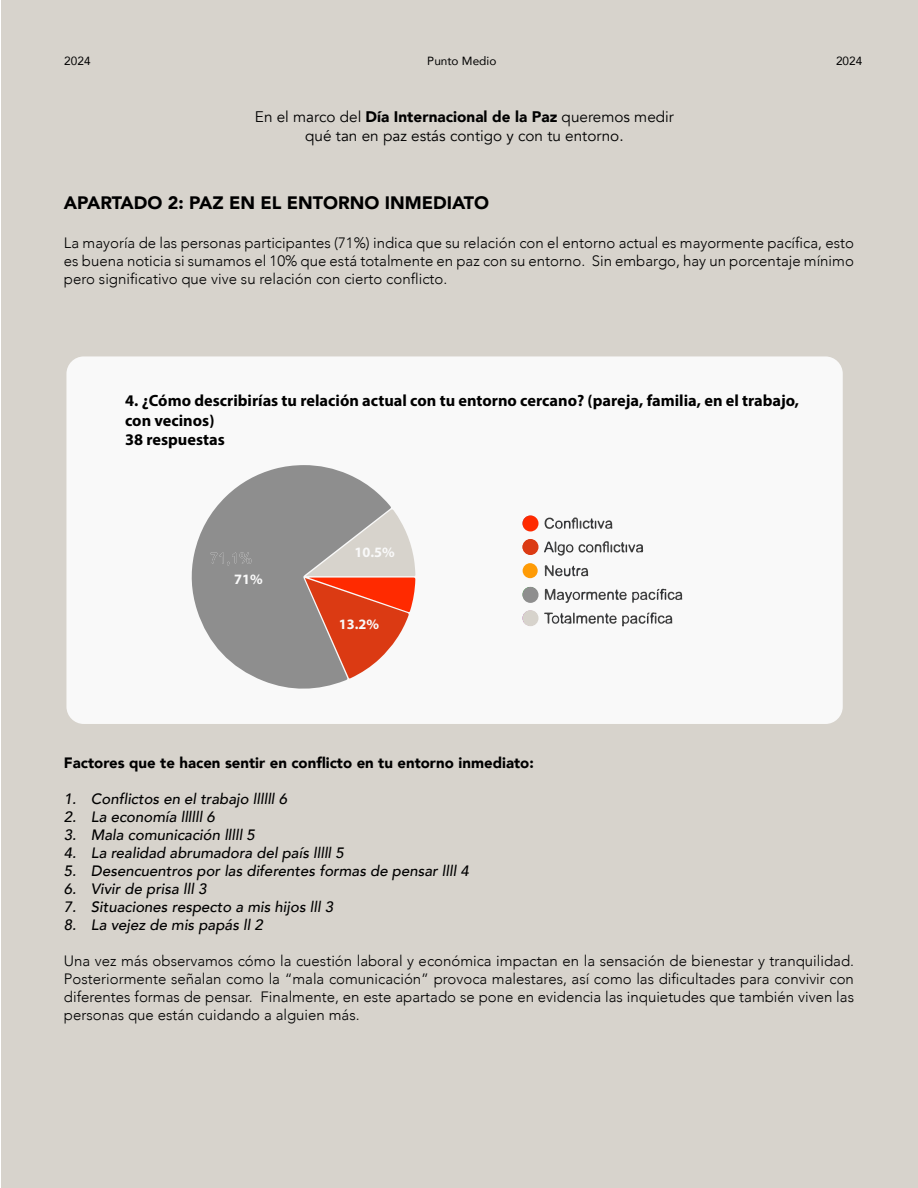
<style>
.page{position:relative;width:918px;height:1188px;background:#fff}
.page>*{position:absolute;margin:0;border:0;box-sizing:border-box;transform-origin:0 0}
.t1{font:900 18px "Avenir";color:#000}
.t2{font:700 16.35px/19.5px "Myriad Pro";color:#000}
.t3{font:15.3px/18.5px "Avenir";color:#000;text-align:center}
.t4{font:300 15px/18px "Avenir";color:#000;text-align:justify}
.t5{font:italic 500 15px "Avenir";color:#000}
.t6{font:900 15px "Avenir";color:#000}
.t7{font:700 14.4px "Myriad Pro";color:#f9f9f9}
.t8{font:11.85px "Avenir";color:#000}
.s1{font-weight:900}
</style>
<div class="page">
<div style="left:1px;top:0;width:917px;height:1188px;background:#d7d3cc"></div>
<div style="left:66px;top:356px;width:777px;height:368px;background:#f9f9f9;border-radius:17px"></div>
<svg style="left:191px;top:465px;width:200px;height:224px;fill:#8e8e8e"></svg>
<div style="left:523px;top:563px;width:15px;height:15px;background:#fe9b06;border-radius:50%"></div>
<svg style="left:544px;top:565px;width:44px;height:12px"></svg>
<svg style="left:579px;top:541px;width:65px;height:12px"></svg>
<svg style="left:545px;top:588px;width:137px;height:15px"></svg>
<svg style="left:544px;top:541px;width:29px;height:15px"></svg>
<svg style="left:544px;top:517px;width:69px;height:12px"></svg>
<svg style="left:544px;top:612px;width:128px;height:14px"></svg>
<svg style="left:210px;top:552px;width:42px;height:14px"></svg>
<svg style="left:305px;top:509px;width:110px;height:170px;background:#cd8776"></svg>
<div style="left:351px;top:544px;width:53px;height:22px;background:#d7d3cc"></div>
<div style="left:522px;top:587px;width:17px;height:16px;background:#8e8e8e;border-radius:50%"></div>
<div style="left:522px;top:515px;width:17px;height:16px;background:#ff2a00;border-radius:50%"></div>
<div style="left:522px;top:539px;width:17px;height:16px;background:#db3a13;border-radius:50%"></div>
<div style="left:522px;top:610px;width:17px;height:16px;background:#d7d3cc;border-radius:50%"></div>
<p class="t8" style="left:64px;top:51px;width:28px">2024</p>
<p class="t8" style="left:427px;top:51px;width:71px">Punto Medio</p>
<p class="t8" style="left:836px;top:51px;width:28px">2024</p>
<p class="t3" style="left:255px;top:108px;width:421px">En el marco del <span class="s1">Día Internacional de la Paz</span> queremos medir qué tan en paz estás contigo y con tu entorno.</p>
<p class="t1" style="left:64px;top:187px;width:427px">APARTADO 2: PAZ EN EL ENTORNO INMEDIATO</p>
<p class="t4" style="left:64px;top:234px;width:792px">La mayoría de las personas participantes (71%) indica que su relación con el entorno actual es mayormente pacífica, esto es buena noticia si sumamos el 10% que está totalmente en paz con su entorno. Sin embargo, hay un porcentaje mínimo pero significativo que vive su relación con cierto conflicto.</p>
<p class="t2" style="left:125px;top:390px;width:675px">4. ¿Cómo describirías tu relación actual con tu entorno cercano? (pareja, familia, en el trabajo, con vecinos)<br>38 respuestas</p>
<p class="t7" style="left:234px;top:570px;width:30px">71%</p>
<p class="t7" style="left:354px;top:543px;width:42px">10.5%</p>
<p class="t7" style="left:339px;top:614px;width:42px">13.2%</p>
<p class="t6" style="left:64px;top:750px;width:471px">Factores que te hacen sentir en conflicto en tu entorno inmediato:</p>
<p class="t5" style="left:64px;top:790px;width:225px">1. Conflictos en el trabajo llllll 6</p>
<p class="t5" style="left:64px;top:808px;width:152px">2. La economía llllll 6</p>
<p class="t5" style="left:64px;top:826px;width:192px">3. Mala comunicación lllll 5</p>
<p class="t5" style="left:64px;top:844px;width:281px">4. La realidad abrumadora del país lllll 5</p>
<p class="t5" style="left:64px;top:862px;width:406px">5. Desencuentros por las diferentes formas de pensar llll 4</p>
<p class="t5" style="left:64px;top:880px;width:144px">6. Vivir de prisa lll 3</p>
<p class="t5" style="left:64px;top:898px;width:271px">7. Situaciones respecto a mis hijos lll 3</p>
<p class="t5" style="left:64px;top:916px;width:200px">8. La vejez de mis papás ll 2</p>
<p class="t4" style="left:64px;top:952px;width:792px">Una vez más observamos cómo la cuestión laboral y económica impactan en la sensación de bienestar y tranquilidad.<br>Posteriormente señalan como la “mala comunicación” provoca malestares, así como las dificultades para convivir con diferentes formas de pensar. Finalmente, en este apartado se pone en evidencia las inquietudes que también viven las personas que están cuidando a alguien más.</p>
</div>
